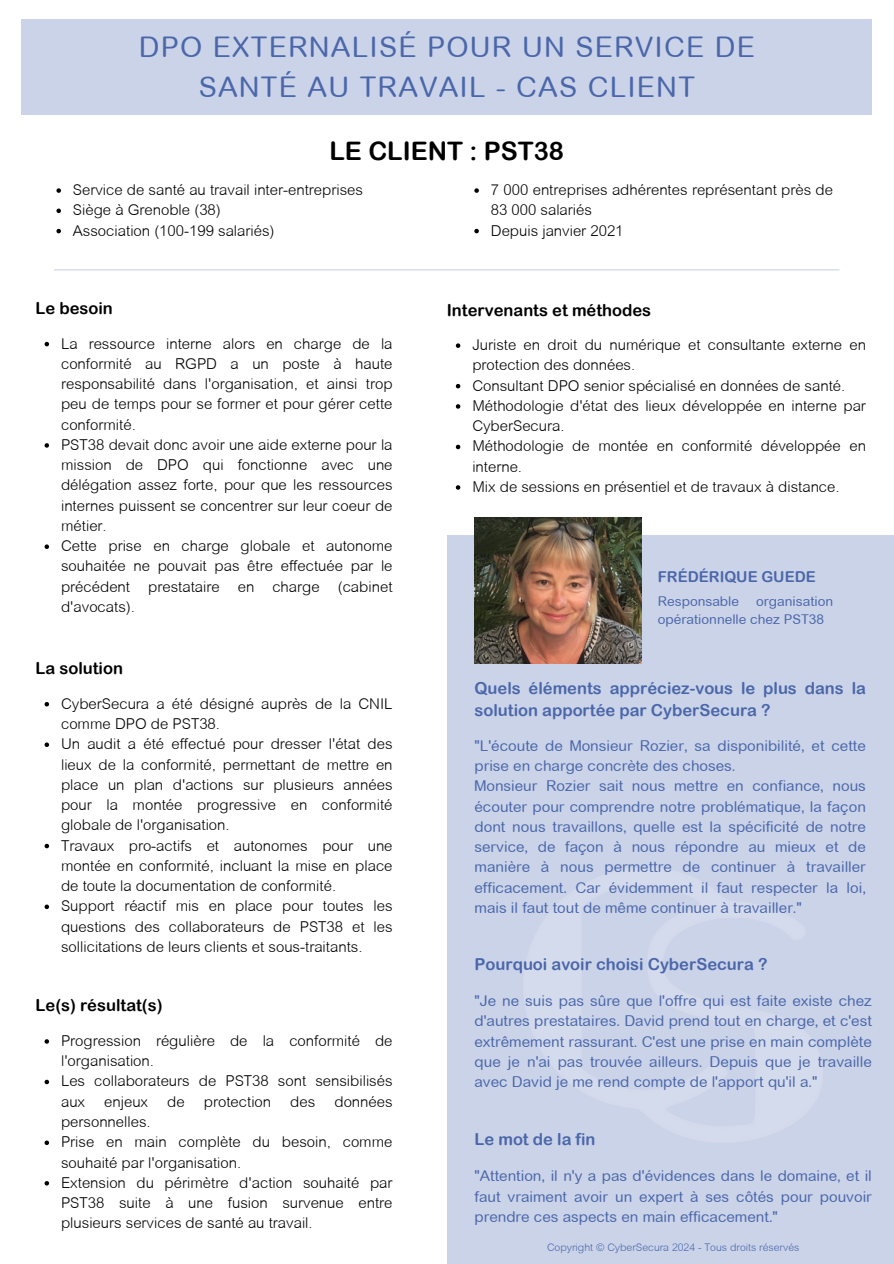
<style>
.page{position:relative;width:894px;height:1264px;background:#fff}
.page>*{position:absolute;margin:0;border:0;box-sizing:border-box;transform-origin:0 0}
.t1{font:28.5px/39.3px "Arial Rounded MT";letter-spacing:.045em;color:#4b67aa;text-align:center}
.t2{font:25.5px "Arial Rounded MT Bold";color:#000}
.t3{font:16.5px/22.5px "Arial Rounded MT Bold";color:#4b67aa}
.t4{font:16.5px "Arial Rounded MT Bold";color:#000}
.t5{font:300 15px/20.2px "Arial Rounded MT";color:#000}
.t6{font:15px/20.2px "Arial Rounded MT";color:#4b67aa;text-align:justify}
.t7{font:15px "Arial Rounded MT Bold";color:#4b67aa}
.t8{font:13.5px/18px "Arial Rounded MT";color:#4b67aa}
.t9{font:300 10.5px "Arial Rounded MT";color:#4b67aa}
</style>
<div class="page">
<div style="left:22px;top:19px;width:849px;height:96px;background:#cad3e8"></div>
<div style="left:446px;top:535px;width:447px;height:728px;background:#cad3e8"></div>
<img style="left:474px;top:517px;width:167px;height:146px">
<hr style="left:54px;top:269px;width:784px;height:1px;background:#cad3e8">
<svg style="left:56px;top:188px;width:5px;height:5px"></svg>
<svg style="left:56px;top:208px;width:5px;height:5px"></svg>
<svg style="left:56px;top:229px;width:5px;height:4px"></svg>
<svg style="left:45px;top:342px;width:4px;height:4px"></svg>
<svg style="left:45px;top:443px;width:4px;height:4px"></svg>
<svg style="left:45px;top:544px;width:4px;height:5px"></svg>
<svg style="left:45px;top:702px;width:4px;height:4px"></svg>
<svg style="left:45px;top:742px;width:4px;height:5px"></svg>
<svg style="left:45px;top:843px;width:4px;height:5px"></svg>
<svg style="left:45px;top:904px;width:4px;height:5px"></svg>
<svg style="left:474px;top:188px;width:4px;height:5px"></svg>
<svg style="left:474px;top:229px;width:4px;height:4px"></svg>
<svg style="left:45px;top:1039px;width:4px;height:4px"></svg>
<svg style="left:45px;top:1079px;width:4px;height:5px"></svg>
<svg style="left:45px;top:1140px;width:4px;height:4px"></svg>
<svg style="left:45px;top:1181px;width:4px;height:4px"></svg>
<svg style="left:455px;top:343px;width:5px;height:5px"></svg>
<svg style="left:455px;top:384px;width:5px;height:4px"></svg>
<svg style="left:455px;top:404px;width:5px;height:4px"></svg>
<svg style="left:455px;top:444px;width:5px;height:5px"></svg>
<svg style="left:455px;top:485px;width:5px;height:4px"></svg>
<h2 class="t1" style="left:139px;top:27px;width:617px">DPO EXTERNALISÉ POUR UN SERVICE DE<br>SANTÉ AU TRAVAIL - CAS CLIENT</h2>
<p class="t2" style="left:329px;top:136px;width:236px">LE CLIENT : PST38</p>
<p class="t5" style="left:73px;top:179px;width:291px">Service de santé au travail inter-entreprises</p>
<p class="t5" style="left:73px;top:200px;width:149px">Siège à Grenoble (38)</p>
<p class="t5" style="left:73px;top:220px;width:203px">Association (100-199 salariés)</p>
<p class="t5" style="left:490px;top:179px;width:344px">7 000 entreprises adhérentes représentant près de<br>83 000 salariés</p>
<p class="t5" style="left:490px;top:220px;width:134px">Depuis janvier 2021</p>
<p class="t4" style="left:36px;top:298px;width:79px">Le besoin</p>
<h4 class="t5" style="left:61px;top:333px;width:333px;text-align:justify">La ressource interne alors en charge de la conformité au RGPD a un poste à haute responsabilité dans l'organisation, et ainsi trop peu de temps pour se former et pour gérer cette conformité.</h4>
<p class="t5" style="left:61px;top:434px;width:333px;text-align:justify">PST38 devait donc avoir une aide externe pour la mission de DPO qui fonctionne avec une délégation assez forte, pour que les ressources internes puissent se concentrer sur leur coeur de métier.</p>
<p class="t5" style="left:61px;top:535px;width:333px;text-align:justify">Cette prise en charge globale et autonome souhaitée ne pouvait pas être effectuée par le précédent prestataire en charge (cabinet d'avocats).</p>
<p class="t4" style="left:36px;top:658px;width:89px">La solution</p>
<h4 class="t5" style="left:61px;top:693px;width:333px">CyberSecura a été désigné auprès de la CNIL comme DPO de PST38.</h4>
<p class="t5" style="left:61px;top:733px;width:333px;text-align:justify">Un audit a été effectué pour dresser l'état des lieux de la conformité, permettant de mettre en place un plan d'actions sur plusieurs années pour la montée progressive en conformité globale de l'organisation.</p>
<p class="t5" style="left:61px;top:835px;width:333px;text-align:justify">Travaux pro-actifs et autonomes pour une montée en conformité, incluant la mise en place de toute la documentation de conformité.</p>
<p class="t5" style="left:61px;top:895px;width:333px;text-align:justify">Support réactif mis en place pour toutes les questions des collaborateurs de PST38 et les sollicitations de leurs clients et sous-traitants.</p>
<p class="t4" style="left:36px;top:995px;width:128px">Le(s) résultat(s)</p>
<p class="t5" style="left:61px;top:1030px;width:333px">Progression régulière de la conformité de l'organisation.</p>
<h4 class="t5" style="left:61px;top:1070px;width:333px">Les collaborateurs de PST38 sont sensibilisés aux</h4>
<h4 class="t5" style="left:104px;top:1091px;width:45px">enjeux</h4>
<h4 class="t5" style="left:167px;top:1091px;width:19px">de</h4>
<h4 class="t5" style="left:204px;top:1091px;width:69px">protection</h4>
<h4 class="t5" style="left:290px;top:1091px;width:26px">des</h4>
<h4 class="t5" style="left:334px;top:1091px;width:60px">données</h4>
<h4 class="t5" style="left:61px;top:1111px;width:91px">personnelles.</h4>
<p class="t5" style="left:61px;top:1131px;width:333px">Prise en main complète du besoin, comme souhaité par l'organisation.</p>
<p class="t5" style="left:61px;top:1172px;width:333px;text-align:justify">Extension du périmètre d'action souhaité par PST38 suite à une fusion survenue entre plusieurs services de santé au travail.</p>
<p class="t4" style="left:446px;top:300px;width:206px">Intervenants et méthodes</p>
<h3 class="t5" style="left:472px;top:334px;width:395px">Juriste en droit du numérique et consultante externe en protection des données.</h3>
<h5 class="t5" style="left:472px;top:375px;width:374px">Consultant DPO senior spécialisé en données de santé.</h5>
<h4 class="t5" style="left:472px;top:395px;width:395px">Méthodologie d'état des lieux développée en interne par<br>CyberSecura.</h4>
<h4 class="t5" style="left:472px;top:436px;width:395px">Méthodologie de montée en conformité développée en interne.</h4>
<p class="t5" style="left:472px;top:476px;width:369px">Mix de sessions en présentiel et de travaux à distance.</p>
<p class="t7" style="left:657px;top:567px;width:159px">FRÉDÉRIQUE GUEDE</p>
<h4 class="t8" style="left:657px;top:592px;width:83px">Responsable</h4>
<h4 class="t8" style="left:657px;top:592px;width:177px;text-indent:98px">organisation opérationnelle chez PST38</h4>
<p class="t3" style="left:474px;top:676px;width:393px">Quels éléments appréciez-vous le plus dans la solution apportée par CyberSecura ?</p>
<p class="t6" style="left:474px;top:735px;width:393px">"L'écoute de Monsieur Rozier, sa disponibilité, et cette prise en charge concrète des choses.</p>
<p class="t6" style="left:474px;top:775px;width:393px">Monsieur Rozier sait nous mettre en confiance, nous écouter pour comprendre notre problématique, la façon dont nous travaillons, quelle est la spécificité de notre service, de façon à nous répondre au mieux et de manière à nous permettre de continuer à travailler efficacement. Car évidemment il faut respecter la loi, mais il faut tout de même continuer à travailler."</p>
<p class="t3" style="left:474px;top:952px;width:294px">Pourquoi avoir choisi CyberSecura ?</p>
<h4 class="t6" style="left:474px;top:990px;width:399px">"Je ne suis pas sûre que l'offre qui est faite existe chez d'autres prestataires. David prend tout en charge, et c'est extrêmement rassurant. C'est une prise en main complète que je n'ai pas trouvée ailleurs. Depuis que je travaille avec David je me rend compte de l'apport qu'il a."</h4>
<h4 class="t3" style="left:474px;top:1127px;width:122px">Le mot de la fin</h4>
<h4 class="t6" style="left:474px;top:1165px;width:399px">"Attention, il n'y a pas d'évidences dans le domaine, et il faut vraiment avoir un expert à ses côtés pour pouvoir prendre ces aspects en main efficacement."</h4>
<h4 class="t9" style="left:547px;top:1241px;width:254px">Copyright © CyberSecura 2024 - Tous droits réservés</h4>
</div>
